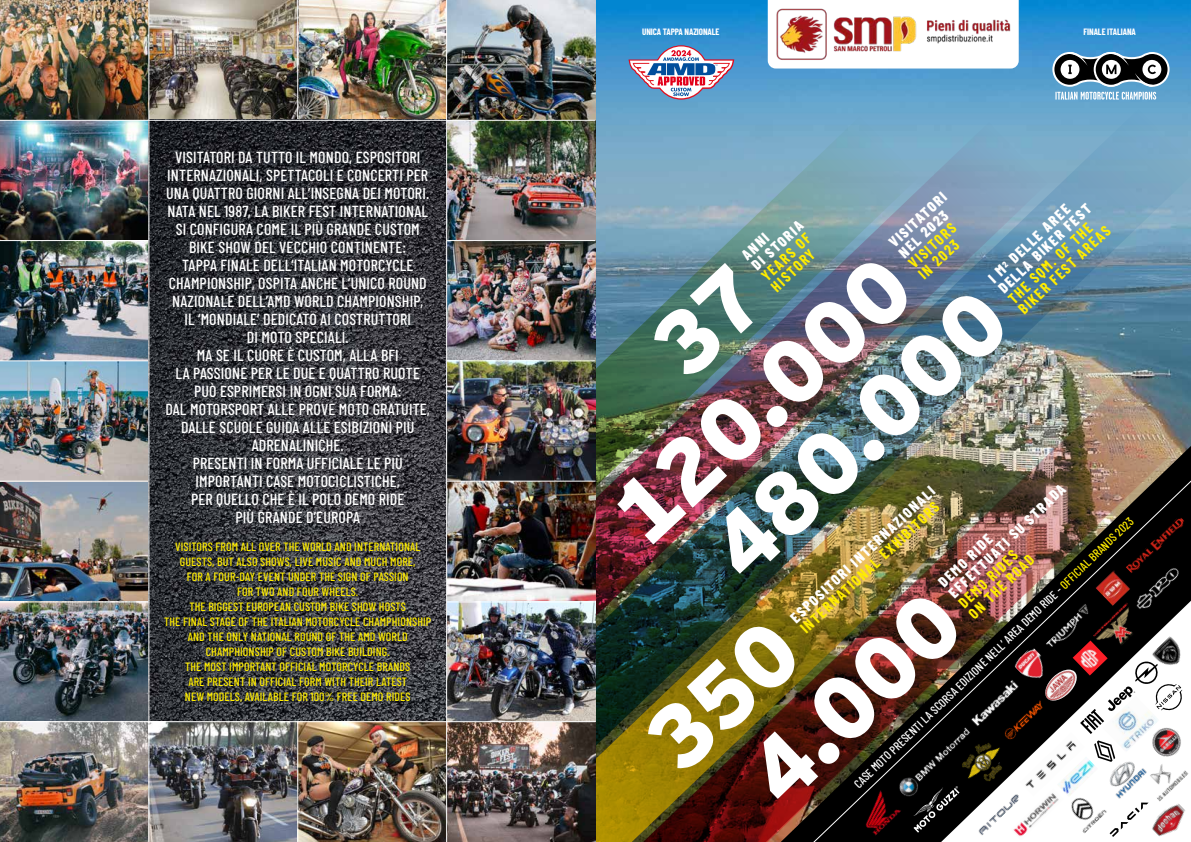
<style>
.page{position:relative;width:1191px;height:842px;background:#fff}
.page>*{position:absolute;margin:0;border:0;box-sizing:border-box;transform-origin:0 0}
.t1{font:900 89.3px "Interstate Mono";color:#fff}
.t2{font:500 16px/18px "Barlow Condensed";letter-spacing:.01em;color:#fff;text-align:center}
.t3{font:800 14.9px/14.5px "Barlow Condensed";color:#fff}
.t4{font:700 14.9px/14.5px "Barlow Condensed";color:#ffed00}
.t5{font:500 12px/15px "Barlow Condensed";letter-spacing:.01em;color:#ffed00;text-align:center}
.t6{font:500 12px "Barlow Condensed";color:#fff}
.t7{font:700 9px "Barlow Condensed";letter-spacing:-.01em;color:#fff}
.s1{color:#ffed00}
</style>
<div class="page">
<img style="left:595px;top:0;width:596px;height:107px">
<img style="left:595px;top:107px;width:596px;height:253px">
<img style="left:595px;top:360px;width:596px;height:482px">
<svg style="left:1052px;top:52px;width:117px;height:48px"></svg>
<img style="left:0;top:0;width:148px;height:842px">
<img style="left:149px;top:0;width:446px;height:240px">
<img style="left:447px;top:241px;width:148px;height:480px">
<hr style="left:297px;top:0;width:1px;height:120px;background:#fff">
<hr style="left:0;top:360px;width:595px;height:1px;background:#fff">
<hr style="left:0;top:481px;width:595px;height:1px;background:#fff">
<img style="left:149px;top:121px;width:297px;height:600px">
<hr style="left:0;top:240px;width:148px;height:1px;background:#fff">
<hr style="left:0;top:601px;width:148px;height:1px;background:#fff">
<hr style="left:447px;top:601px;width:148px;height:1px;background:#fff">
<img style="left:149px;top:722px;width:446px;height:120px">
<hr style="left:446px;top:0;width:1px;height:842px;background:#fff">
<hr style="left:297px;top:721px;width:1px;height:121px;background:#fff">
<hr style="left:0;top:721px;width:595px;height:1px;background:#fff">
<hr style="left:0;top:120px;width:595px;height:1px;background:#fff">
<img style="left:780px;top:446px;width:411px;height:396px">
<img style="left:781px;top:468px;width:410px;height:374px">
<svg style="left:767px;top:0;width:251px;height:69px"></svg>
<img style="left:775px;top:6px;width:236px;height:57px">
<img style="left:890px;top:714px;width:76px;height:90px">
<img style="left:960px;top:669px;width:69px;height:62px">
<svg style="left:913px;top:786px;width:46px;height:47px;background:#212222"></svg>
<img style="left:849px;top:784px;width:59px;height:58px">
<img style="left:1039px;top:598px;width:56px;height:58px">
<img style="left:1043px;top:670px;width:29px;height:33px">
<img style="left:1001px;top:695px;width:49px;height:48px">
<img style="left:1072px;top:640px;width:35px;height:20px">
<img style="left:1089px;top:599px;width:59px;height:59px">
<img style="left:1129px;top:556px;width:62px;height:64px">
<img style="left:1095px;top:570px;width:36px;height:36px">
<img style="left:1012px;top:646px;width:39px;height:39px">
<img style="left:1029px;top:796px;width:34px;height:44px">
<img style="left:1182px;top:721px;width:6px;height:34px">
<img style="left:1148px;top:800px;width:43px;height:42px">
<svg style="left:1109px;top:802px;width:39px;height:35px"></svg>
<svg style="left:1072px;top:660px;width:110px;height:102px"></svg>
<img style="left:1101px;top:753px;width:49px;height:48px">
<img style="left:1019px;top:733px;width:65px;height:63px">
<img style="left:1150px;top:633px;width:40px;height:40px">
<img style="left:1057px;top:756px;width:41px;height:41px">
<img style="left:1061px;top:788px;width:47px;height:47px">
<img style="left:1142px;top:755px;width:46px;height:46px">
<img style="left:966px;top:783px;width:63px;height:59px">
<img style="left:953px;top:731px;width:63px;height:63px">
<img style="left:1125px;top:516px;width:61px;height:58px">
<svg style="left:655px;top:46px;width:52px;height:52px"></svg>
<svg style="left:625px;top:50px;width:112px;height:46px"></svg>
<svg style="left:647px;top:263px;width:120px;height:119px;background:#4d736e"></svg>
<svg style="left:640px;top:616px;width:165px;height:160px;background:#65550d"></svg>
<svg style="left:987px;top:260px;width:21px;height:23px"></svg>
<p class="t2" style="left:165px;top:147px;width:266px">VISITATORI DA TUTTO IL MONDO, ESPOSITORI INTERNAZIONALI, SPETTACOLI E CONCERTI PER UNA QUATTRO GIORNI ALL’INSEGNA DEI MOTORI.<br>NATA NEL 1987, LA BIKER FEST INTERNATIONAL SI CONFIGURA COME IL PIÙ GRANDE CUSTOM BIKE SHOW DEL VECCHIO CONTINENTE:<br>TAPPA FINALE DELL’ITALIAN MOTORCYCLE CHAMPIONSHIP, OSPITA ANCHE L’UNICO ROUND NAZIONALE DELL’AMD WORLD CHAMPIONSHIP, IL ‘MONDIALE’ DEDICATO AI COSTRUTTORI<br>DI MOTO SPECIALI.<br>MA SE IL CUORE È CUSTOM, ALLA BFI<br>LA PASSIONE PER LE DUE E QUATTRO RUOTE PUÒ ESPRIMERSI IN OGNI SUA FORMA:<br>DAL MOTORSPORT ALLE PROVE MOTO GRATUITE, DALLE SCUOLE GUIDA ALLE ESIBIZIONI PIÙ ADRENALINICHE.<br>PRESENTI IN FORMA UFFICIALE LE PIÙ IMPORTANTI CASE MOTOCICLISTICHE,<br>PER QUELLO CHE È IL POLO DEMO RIDE<br>PIÙ GRANDE D’EUROPA</p>
<p class="t5" style="left:164px;top:538px;width:269px">VISITORS FROM ALL OVER THE WORLD AND INTERNATIONAL GUESTS, BUT ALSO SHOWS, LIVE MUSIC AND MUCH MORE,<br>FOR A FOUR-DAY EVENT UNDER THE SIGN OF PASSION<br>FOR TWO AND FOUR WHEELS.<br>THE BIGGEST EUROPEAN CUSTOM BIKE SHOW HOSTS<br>THE FINAL STAGE OF THE ITALIAN MOTORCYCLE CHAMPHIONSHIP AND THE ONLY NATIONAL ROUND OF THE AMD WORLD CHAMPHIONSHIP OF CUSTOM BIKE BUILDING.<br>THE MOST IMPORTANT OFFICIAL MOTORCYCLE BRANDS<br>ARE PRESENT IN OFFICIAL FORM WITH THEIR LATEST<br>NEW MODELS, AVAILABLE FOR 100% FREE DEMO RIDES</p>
<p class="t7" style="left:642px;top:26px;width:79px">UNICA TAPPA NAZIONALE</p>
<p class="t7" style="left:1083px;top:25px;width:54px">FINALE ITALIANA</p>
<p class="t3" style="left:885px;top:238px;width:74px;rotate:-43deg">VISITATORI<br>NEL 2023</p>
<p class="t3" style="left:985px;top:275px;width:123px;text-indent:29px;rotate:-44deg">DELLE AREE<br>DELLA BIKER FEST</p>
<p class="t3" style="left:738px;top:251px;width:66px;rotate:-43deg">ANNI<br>DI STORIA</p>
<p class="t4" style="left:905px;top:260px;width:60px;rotate:-43deg">VISITORS<br>IN 2023</p>
<p class="t4" style="left:1005px;top:295px;width:122px;rotate:-44deg">THE SQM. OF THE<br>BIKER FEST AREAS</p>
<p class="t4" style="left:758px;top:272px;width:63px;rotate:-43deg">YEARS OF<br>HISTORY</p>
<h1 class="t1" style="left:591px;top:489px;width:372px;rotate:-43deg">120.000</h1>
<h1 class="t1" style="left:690px;top:526px;width:372px;rotate:-44deg">480.000</h1>
<p class="t3" style="left:935px;top:579px;width:158px;rotate:-44deg">DEMO RIDE<br>EFFETTUATI SU STRADA</p>
<p class="t3" style="left:787px;top:614px;width:193px;rotate:-43deg">ESPOSITORI INTERNAZIONALI</p>
<p class="t4" style="left:797px;top:624px;width:185px;rotate:-43deg">INTERNATIONAL EXHIBITORS</p>
<p class="t6" style="left:850px;top:779px;width:384px;rotate:-44deg">CASE MOTO PRESENTI LA SCORSA EDIZIONE NELL’ AREA DEMO RIDE - <span class="s1">OFFICIAL BRANDS 2023</span></p>
<p class="t4" style="left:955px;top:600px;width:86px;rotate:-44deg">DEMO RIDES<br>ON THE ROAD</p>
<h1 class="t1" style="left:726px;top:750px;width:258px;rotate:-44deg">4.000</h1>
</div>
